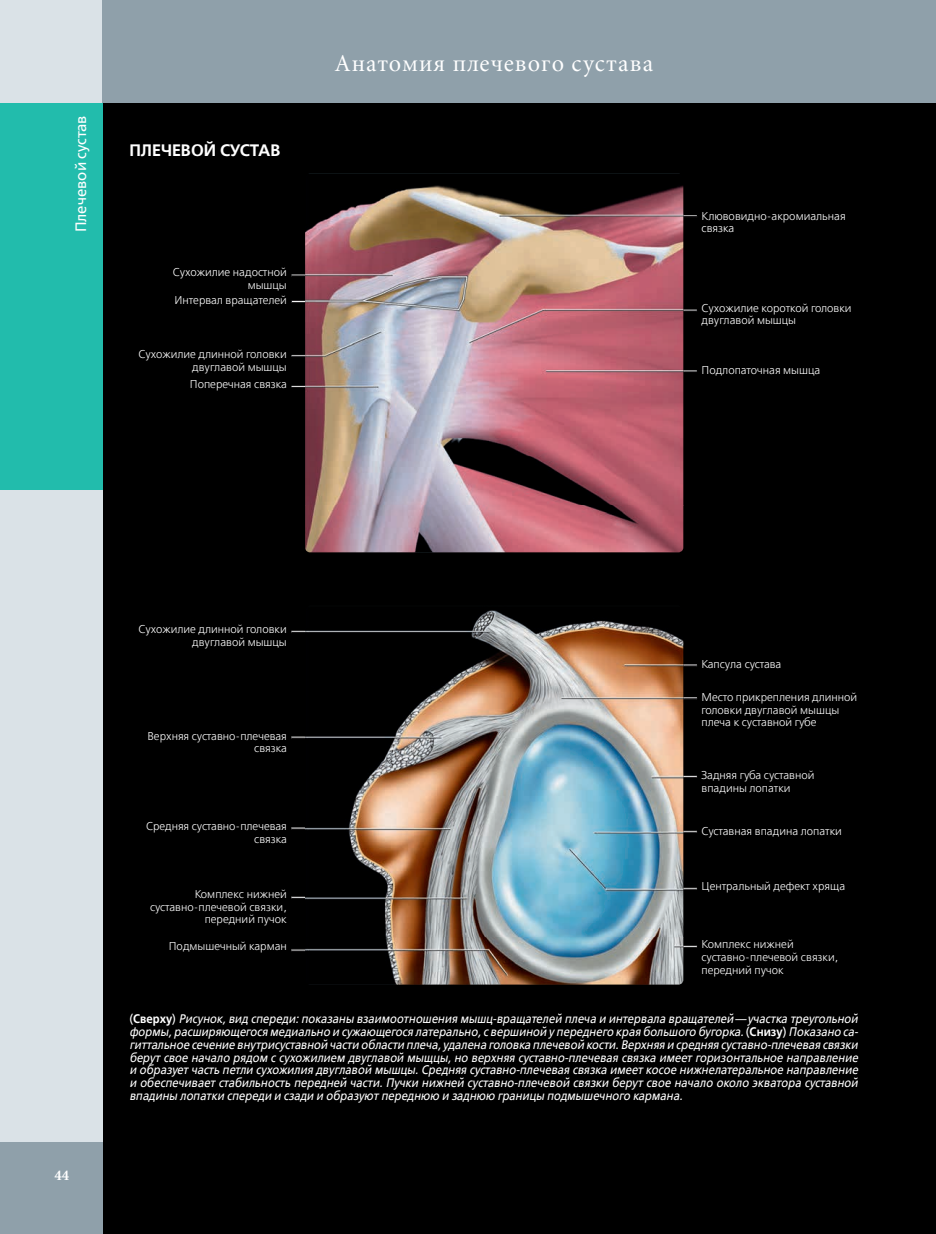
<style>
.page{position:relative;width:936px;height:1234px;background:#fff}
.page>*{position:absolute;margin:0;border:0;box-sizing:border-box;transform-origin:0 0}
.t1{font:24px "Minion Cyr";letter-spacing:.04em;color:#fff}
.t2{font:16.5px "Free Set Demi C";color:#fff}
.t3{font:15px "Free Set C";color:#fff}
.t4{font:700 15px "Minion Cyr";color:#fff}
.t5{font:italic 12.3px/12.8px "Free Set C";color:#fff;text-align:justify;scale:.91 1}
.t6{font:11.25px/12.8px "Free Set Light C";color:#fff;text-align:right}
.s1{font-style:normal}
.s2{font-family:"Free Set Demi C";font-style:normal}
</style>
<div class="page">
<div style="left:100px;top:102px;width:835px;height:1131px;background:#000"></div>
<div style="left:0;top:0;width:102px;height:1142px;background:#dae2e7"></div>
<div style="left:102px;top:0;width:833px;height:103px;background:#8fa0aa"></div>
<div style="left:0;top:103px;width:102px;height:386px;background:#22bcac"></div>
<div style="left:0;top:1142px;width:102px;height:91px;background:#8fa0aa"></div>
<img style="left:352px;top:552px;width:285px;height:1px">
<svg style="left:291px;top:385px;width:14px;height:2px"></svg>
<svg style="left:683px;top:370px;width:13px;height:2px"></svg>
<svg style="left:291px;top:355px;width:14px;height:2px"></svg>
<svg style="left:683px;top:309px;width:13px;height:2px"></svg>
<img style="left:291px;top:300px;width:14px;height:3px">
<img style="left:291px;top:274px;width:14px;height:3px">
<svg style="left:683px;top:215px;width:13px;height:3px"></svg>
<img style="left:305px;top:185px;width:378px;height:367px">
<img style="left:352px;top:984px;width:285px;height:1px">
<svg style="left:291px;top:949px;width:14px;height:1px"></svg>
<svg style="left:683px;top:945px;width:13px;height:2px"></svg>
<svg style="left:291px;top:896px;width:14px;height:2px"></svg>
<svg style="left:683px;top:887px;width:13px;height:2px"></svg>
<svg style="left:683px;top:830px;width:13px;height:2px"></svg>
<svg style="left:291px;top:827px;width:14px;height:2px"></svg>
<svg style="left:683px;top:775px;width:13px;height:2px"></svg>
<svg style="left:291px;top:736px;width:14px;height:2px"></svg>
<svg style="left:683px;top:697px;width:13px;height:2px"></svg>
<svg style="left:683px;top:664px;width:13px;height:2px"></svg>
<img style="left:291px;top:630px;width:14px;height:3px">
<img style="left:305px;top:610px;width:378px;height:374px">
<p class="t3" style="left:73px;top:232px;width:119px;rotate:-90deg">Плечевой сустав</p>
<h2 class="t2" style="left:129px;top:141px;width:153px">ПЛЕЧЕВОЙ СУСТАВ</h2>
<p class="t6" style="left:173px;top:266px;width:115px">Сухожилие надостной мышцы</p>
<p class="t6" style="left:174px;top:294px;width:114px">Интервал вращателей</p>
<p class="t6" style="left:138px;top:348px;width:150px">Сухожилие длинной головки двуглавой мышцы</p>
<p class="t6" style="left:190px;top:378px;width:98px">Поперечная связка</p>
<h1 class="t1" style="left:334px;top:49px;width:320px">Анатомия плечевого сустава</h1>
<p class="t6" style="left:701px;top:210px;width:146px;text-align:left">Клювовидно-акромиальная связка</p>
<p class="t6" style="left:701px;top:302px;width:152px;text-align:left">Сухожилие короткой головки двуглавой мышцы</p>
<p class="t6" style="left:701px;top:364px;width:120px">Подлопаточная мышца</p>
<p class="t4" style="left:54px;top:1166px;width:16px">44</p>
<p class="t6" style="left:138px;top:623px;width:150px">Сухожилие длинной головки двуглавой мышцы</p>
<p class="t6" style="left:147px;top:729px;width:141px">Верхняя суставно-плечевая связка</p>
<p class="t6" style="left:146px;top:820px;width:142px">Средняя суставно-плечевая связка</p>
<p class="t6" style="left:150px;top:887px;width:138px">Комплекс нижней суставно-плечевой связки, передний пучок</p>
<p class="t6" style="left:169px;top:940px;width:119px">Подмышечный карман</p>
<p class="t6" style="left:701px;top:657px;width:81px">Капсула сустава</p>
<p class="t6" style="left:701px;top:691px;width:157px;text-align:left">Место прикрепления длинной головки двуглавой мышцы плеча к суставной губе</p>
<p class="t6" style="left:701px;top:769px;width:114px;text-align:left">Задняя губа суставной впадины лопатки</p>
<p class="t6" style="left:701px;top:824px;width:142px">Суставная впадина лопатки</p>
<p class="t6" style="left:701px;top:880px;width:145px">Центральный дефект хряща</p>
<p class="t6" style="left:701px;top:938px;width:138px;text-align:left">Комплекс нижней суставно-плечевой связки, передний пучок</p>
<p class="t5" style="left:129px;top:1012px;width:802px"><span class="s1">(</span><span class="s2">Сверху</span><span class="s1">)</span> Рисунок, вид спереди: показаны взаимоотношения мышц-вращателей плеча и интервала вращателей — участка треугольной формы, расширяющегося медиально и сужающегося латерально, с вершиной у переднего края большого бугорка. <span class="s1">(</span><span class="s2">Снизу</span><span class="s1">)</span> Показано са&shy;гиттальное сечение внутрисуставной части области плеча, удалена головка плечевой кости. Верхняя и средняя суставно-плечевая связки берут свое начало рядом с сухожилием двуглавой мыщцы, но верхняя суставно-плечевая связка имеет горизонтальное направление и образует часть петли сухожилия двуглавой мышцы. Средняя суставно-плечевая связка имеет косое нижнелатеральное направление и обеспечивает стабильность передней части. Пучки нижней суставно-плечевой связки берут свое начало около экватора суставной впадины лопатки спереди и сзади и образуют переднюю и заднюю границы подмышечного кармана.</p>
</div>
